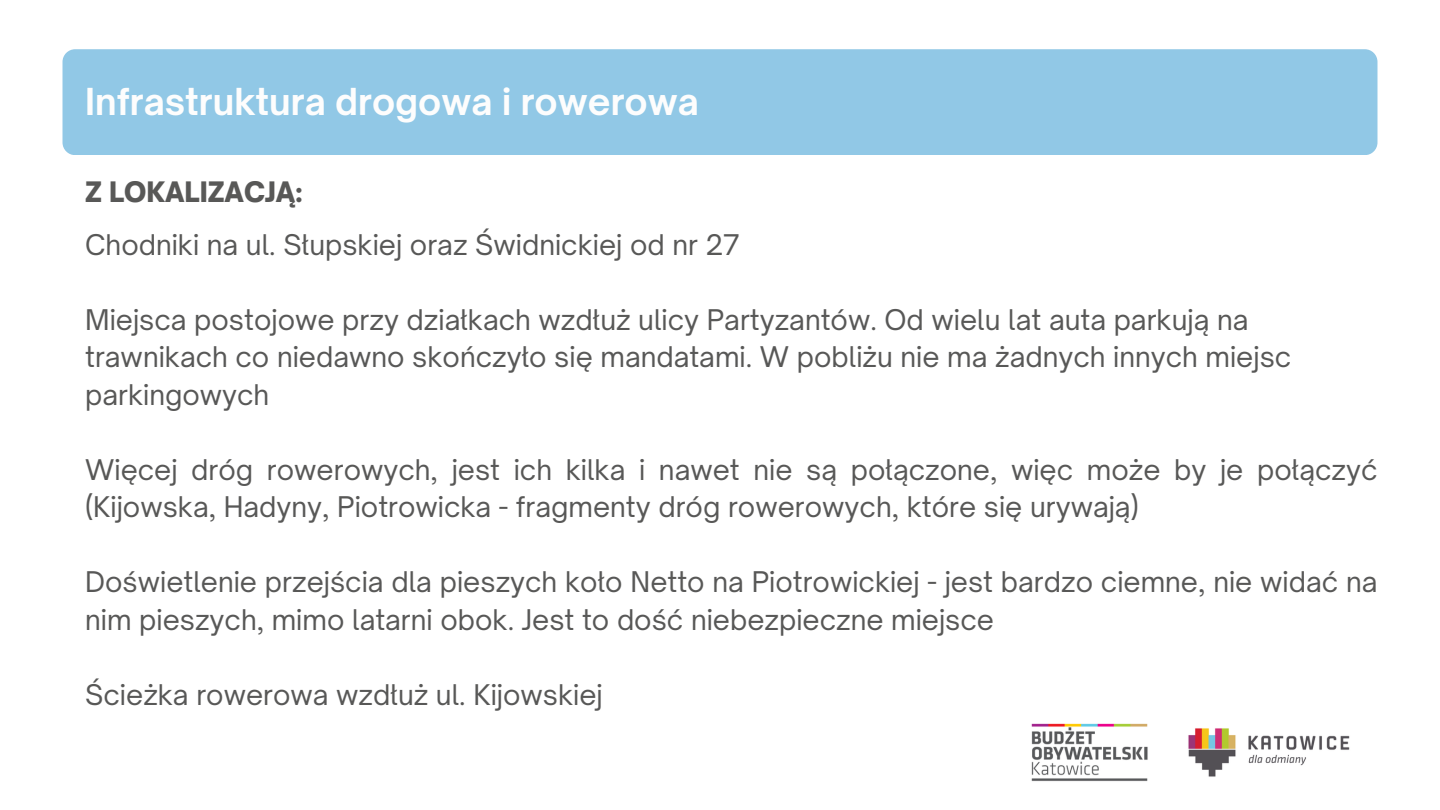
<style>
.page{position:relative;width:1440px;height:810px;background:#fff}
.page>*{position:absolute;margin:0;border:0;box-sizing:border-box;transform-origin:0 0}
.t1{font:700 35.6px "Open Sauce One";color:#fdfdfd}
.t2{font:27.3px/37.5px "Open Sauce One";color:#585857}
.t3{font:900 27px "Open Sauce One";color:#585857}
</style>
<div class="page">
<img style="left:1031px;top:723px;width:319px;height:59px">
<div style="left:63px;top:49px;width:1314px;height:106px;background:#91c8e6;border-radius:13px"></div>
<p class="t1" style="left:85px;top:79px;width:615px">Infrastruktura drogowa i rowerowa</p>
<p class="t3" style="left:85px;top:175px;width:219px">Z LOKALIZACJĄ:</p>
<h2 class="t2" style="left:85px;top:226px;width:656px">Chodniki na ul. Słupskiej oraz Świdnickiej od nr 27</h2>
<p class="t2" style="left:85px;top:301px;width:1208px">Miejsca postojowe przy działkach wzdłuż ulicy Partyzantów. Od wielu lat auta parkują na trawnikach co niedawno skończyło się mandatami. W pobliżu nie ma żadnych innych miejsc parkingowych</p>
<p class="t2" style="left:85px;top:451px;width:1294px">Więcej dróg rowerowych, jest ich kilka i nawet nie są połączone, więc może by je połączyć (Kijowska, Hadyny, Piotrowicka - fragmenty dróg rowerowych, które się urywają)</p>
<p class="t2" style="left:85px;top:563px;width:1294px">Doświetlenie przejścia dla pieszych koło Netto na Piotrowickiej - jest bardzo ciemne, nie widać na nim pieszych, mimo latarni obok. Jest to dość niebezpieczne miejsce</p>
<p class="t2" style="left:85px;top:676px;width:519px">Ścieżka rowerowa wzdłuż ul. Kijowskiej</p>
</div>
